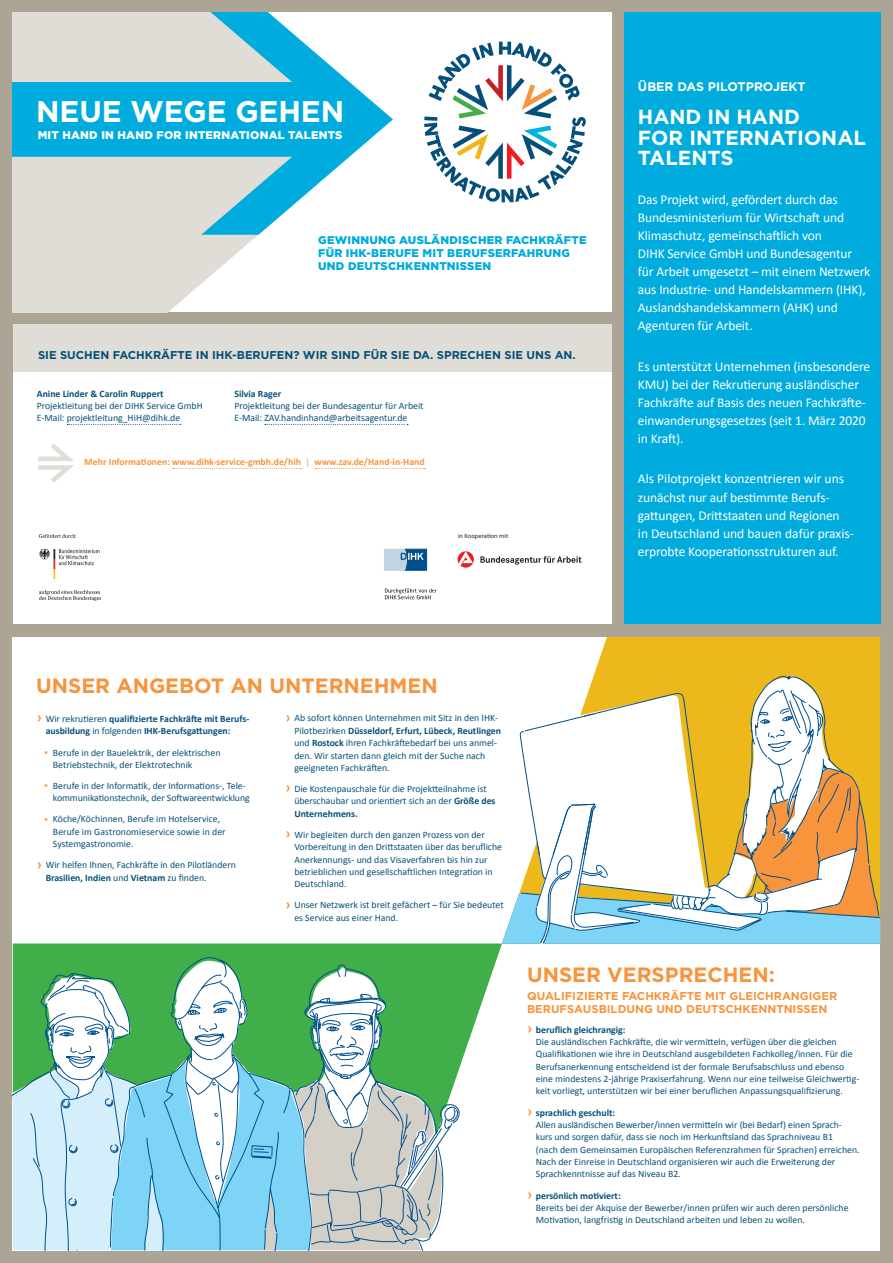
<style>
.page{position:relative;width:893px;height:1263px;background:#aca495}
.page>*{position:absolute;margin:0;border:0;box-sizing:border-box;transform-origin:0 0}
.t1{font:700 29.85px "Gotham";letter-spacing:-.005em;color:#fff}
.t2{font:700 20.7px "Gotham";color:#f7943c}
.t3{font:700 20.4px/20.4px "Gotham";color:#fff}
.t4{font:700 18.6px/18.6px "Gotham";color:#fff}
.t5{font:13.5px/18px "Calibri";letter-spacing:-.01em;color:#fff}
.t6{font:700 12.45px "Gotham";color:#fff}
.t7{font:12.3px/16.5px "Calibri";letter-spacing:-.01em;color:#fff}
.t8{font:700 11.4px/12.3px "Gotham";color:#f7943c}
.t9{font:700 11.4px "Gotham";color:#054f7a}
.t10{font:900 11.25px/13px "Gotham";letter-spacing:.02em;color:#00acdd}
.t11{font:900 11.25px "Gotham";letter-spacing:.02em;color:#fff}
.t12{font:700 10.8px "Calibri";color:#054f7a}
.t13{font:9.75px/12.3px "Calibri";color:#054f7a}
.t14{font:700 9.75px/12.3px "Calibri";color:#054f7a}
.t15{font:700 9.75px "Calibri";color:#f7943c}
.t16{font:6.6px "Calibri";letter-spacing:.005em;color:#231f20}
.s1{font-weight:700}
.s2{color:#cec9c0}
.s3{font-size:14.4px;color:#f7943c}
.s4{font-weight:400}
.s5{font-family:"i Ciel Gotham";font-weight:700;font-size:14.4px;color:#f7943c}
.s6{font-weight:700;font-size:14.4px;color:#f7943c}
</style>
<div class="page">
<div style="left:13px;top:325px;width:598px;height:299px;background:#fff"></div>
<div style="left:13px;top:325px;width:598px;height:47px;background:#dfddd6"></div>
<svg style="left:173px;top:468px;width:129px;height:1px"></svg>
<svg style="left:315px;top:468px;width:110px;height:1px"></svg>
<svg style="left:67px;top:424px;width:114px;height:1px"></svg>
<svg style="left:265px;top:424px;width:143px;height:1px"></svg>
<svg style="left:38px;top:444px;width:36px;height:39px"></svg>
<svg style="left:480px;top:556px;width:101px;height:9px"></svg>
<svg style="left:458px;top:551px;width:16px;height:17px"></svg>
<svg style="left:385px;top:588px;width:52px;height:11px"></svg>
<svg style="left:384px;top:549px;width:43px;height:21px"></svg>
<svg style="left:39px;top:534px;width:38px;height:4px"></svg>
<svg style="left:39px;top:590px;width:62px;height:11px"></svg>
<svg style="left:39px;top:549px;width:61px;height:30px"></svg>
<div style="left:624px;top:13px;width:256px;height:611px;background:#00acdd"></div>
<div style="left:13px;top:637px;width:867px;height:613px;background:#fff"></div>
<div style="left:597px;top:637px;width:283px;height:27px;background:#edb81b"></div>
<svg style="left:580px;top:664px;width:300px;height:50px"></svg>
<svg style="left:502px;top:714px;width:378px;height:229px"></svg>
<svg style="left:13px;top:943px;width:489px;height:123px;fill:#40ae49"></svg>
<svg style="left:170px;top:956px;width:290px;height:294px"></svg>
<svg style="left:13px;top:972px;width:299px;height:278px"></svg>
<svg style="left:194px;top:1032px;width:30px;height:15px"></svg>
<div style="left:13px;top:13px;width:598px;height:299px;background:#fff"></div>
<svg style="left:13px;top:235px;width:245px;height:77px;fill:#dfddd6"></svg>
<svg style="left:13px;top:13px;width:380px;height:222px"></svg>
<svg style="left:424px;top:42px;width:162px;height:160px"></svg>
<p class="t1" style="left:36px;top:92px;width:310px">NEUE WEGE GEHEN</p>
<p class="t11" style="left:38px;top:128px;width:306px">MIT HAND IN HAND FOR INTERNATIONAL TALENTS</p>
<p class="t10" style="left:318px;top:234px;width:270px">GEWINNUNG AUSLÄNDISCHER FACHKRÄFTE<br>FÜR IHK-BERUFE MIT BERUFSERFAHRUNG<br>UND DEUTSCHKENNTNISSEN</p>
<p class="t9" style="left:38px;top:348px;width:539px">SIE SUCHEN FACHKRÄFTE IN IHK-BERUFEN? WIR SIND FÜR SIE DA. SPRECHEN SIE UNS AN.</p>
<p class="t13" style="left:37px;top:387px;width:168px"><span class="s1">Anine Linder &amp; Carolin Ruppert<br></span>Projektleitung bei der DIHK Service GmbH<br>E-Mail: projektleitung_HiH@dihk.de</p>
<p class="t13" style="left:234px;top:387px;width:191px"><span class="s1">Silvia Rager<br></span>Projektleitung bei der Bundesagentur für Arbeit<br>E-Mail: ZAV.handinhand@arbeitsagentur.de</p>
<p class="t12" style="left:-2px;top:405px;width:120px">e Linder &amp; Carolin Ruppert</p>
<p class="t15" style="left:84px;top:455px;width:342px">Mehr Informationen: www.dihk-service-gmbh.de/hih <span class="s2">|</span> www.zav.de/Hand-in-Hand</p>
<p class="t16" style="left:458px;top:531px;width:52px">in Kooperation mit</p>
<p class="t2" style="left:36px;top:672px;width:403px">UNSER ANGEBOT AN UNTERNEHMEN</p>
<p class="t14" style="left:46px;top:713px;width:205px;text-indent:-9px"><span class="s3">ͧ</span> <span class="s4">Wir rekrutieren</span> qualifizierte Fachkräfte mit Berufs&shy;ausbildung <span class="s4">in folgenden</span> IHK-Berufsgattungen:</p>
<p class="t13" style="left:53px;top:746px;width:169px;text-indent:-9px"><span class="s5">·</span> Berufe in der Bauelektrik, der elektrischen<br>Betriebstechnik, der Elektrotechnik</p>
<p class="t13" style="left:53px;top:780px;width:198px;text-indent:-9px"><span class="s5">·</span> Berufe in der Informatik, der Informations-, Tele&shy;kommunikationstechnik, der Softwareentwicklung</p>
<p class="t13" style="left:53px;top:813px;width:174px;text-indent:-9px"><span class="s5">·</span> Köche/Köchinnen, Berufe im Hotelservice,<br>Berufe im Gastronomieservice sowie in der<br>Systemgastronomie.</p>
<p class="t13" style="left:46px;top:859px;width:192px;text-indent:-9px"><span class="s6">ͧ</span> Wir helfen Ihnen, Fachkräfte in den Pilotländern<br><span class="s1">Brasilien, Indien</span> und <span class="s1">Vietnam</span> zu finden.</p>
<p class="t13" style="left:294px;top:712px;width:208px;text-indent:-9px"><span class="s6">ͧ</span> Ab sofort können Unternehmen mit Sitz in den IHK-Pilotbezirken <span class="s1">Düsseldorf, Erfurt, Lübeck, Reutlingen </span>und <span class="s1">Rostock</span> ihren Fachkräftebedarf bei uns anmel&shy;den. Wir starten dann gleich mit der Suche nach geeigneten Fachkräften.</p>
<p class="t13" style="left:294px;top:783px;width:203px;text-indent:-9px"><span class="s6">ͧ</span> Die Kostenpauschale für die Projektteilnahme ist überschaubar und orientiert sich an der <span class="s1">Größe des<br>Unternehmens.</span></p>
<p class="t13" style="left:294px;top:828px;width:209px;text-indent:-9px"><span class="s6">ͧ</span> Wir begleiten durch den ganzen Prozess von der Vorbereitung in den Drittstaaten über das berufliche Anerkennungs- und das Visaverfahren bis hin zur betrieblichen und gesellschaftlichen Integration in Deutschland.</p>
<p class="t13" style="left:294px;top:899px;width:211px;text-indent:-9px"><span class="s6">ͧ</span> Unser Netzwerk ist breit gefächert – für Sie bedeutet es Service aus einer Hand.</p>
<p class="t6" style="left:638px;top:78px;width:169px">ÜBER DAS PILOTPROJEKT</p>
<p class="t3" style="left:638px;top:107px;width:230px">HAND IN HAND<br>FOR INTERNATIONAL<br>TALENTS</p>
<p class="t5" style="left:638px;top:190px;width:234px">Das Projekt wird, gefördert durch das Bundesministerium für Wirtschaft und Klimaschutz, gemeinschaftlich von<br>DIHK Service GmbH und Bundesagentur für Arbeit umgesetzt – mit einem Netzwerk aus Industrie- und Handelskammern (IHK), Auslandshandelskammern (AHK) und Agenturen für Arbeit.</p>
<p class="t5" style="left:638px;top:357px;width:234px">Es unterstützt Unternehmen (insbesondere KMU) bei der Rekrutierung ausländischer Fachkräfte auf Basis des neuen Fachkräfte&shy;einwanderungsgesetzes (seit 1. März 2020 in Kraft).</p>
<p class="t5" style="left:638px;top:470px;width:218px">Als Pilotprojekt konzentrieren wir uns zunächst nur auf bestimmte Berufs&shy;gattungen, Drittstaaten und Regionen<br>in Deutschland und bauen dafür praxis&shy;erprobte Kooperationsstrukturen auf.</p>
<p class="t4" style="left:640px;top:114px;width:210px">HAND IN HAND<br>FOR INTERNATIONAL<br>TALENTS</p>
<p class="t7" style="left:640px;top:190px;width:197px">Das Projekt wird, gefördert durch das Bundesministerium für Wirtschaft und Klimaschutz, gemeinschaftlich von<br>DIHK Service GmbH und Bundesagentur</p>
<p class="t7" style="left:640px;top:305px;width:106px">Agenturen für Arbeit.</p>
<p class="t7" style="left:640px;top:358px;width:209px">KMU) bei der Rekrutierung ausländischer Fachkräfte auf Basis des neuen Fachkräfte&shy;einwanderungsgesetzes (seit 1. März 2020 in Kraft).</p>
<p class="t7" style="left:640px;top:494px;width:199px">in Deutschland und bauen dafür praxis&shy;erprobte Kooperationsstrukturen auf.</p>
<p class="t2" style="left:527px;top:961px;width:249px">UNSER VERSPRECHEN:</p>
<p class="t8" style="left:527px;top:990px;width:312px">QUALIFIZIERTE FACHKRÄFTE MIT GLEICHRANGIGER<br>BERUFSAUSBILDUNG UND DEUTSCHKENNTNISSEN</p>
<p class="t13" style="left:536px;top:1023px;width:325px;text-indent:-9px"><span class="s6">ͧ</span> <span class="s1">beruflich gleichrangig:<br></span>Die ausländischen Fachkräfte, die wir vermitteln, verfügen über die gleichen Qualifikationen wie ihre in Deutschland ausgebildeten Fachkolleg/innen. Für die Berufsanerkennung entscheidend ist der formale Berufsabschluss und ebenso eine mindestens 2-jährige Praxiserfahrung. Wenn nur eine teilweise Gleichwertig&shy;keit vorliegt, unterstützen wir bei einer beruflichen Anpassungsqualifizierung.</p>
<p class="t13" style="left:536px;top:1106px;width:325px;text-indent:-9px"><span class="s6">ͧ</span> <span class="s1">sprachlich geschult:<br></span>Allen ausländischen Bewerber/innen vermitteln wir (bei Bedarf) einen Sprach&shy;kurs und sorgen dafür, dass sie noch im Herkunftsland das Sprachniveau B1<br>(nach dem Gemeinsamen Europäischen Referenzrahmen für Sprachen) erreichen.<br>Nach der Einreise in Deutschland organisieren wir auch die Erweiterung der Sprachkenntnisse auf das Niveau B2.</p>
<p class="t13" style="left:536px;top:1189px;width:314px;text-indent:-9px"><span class="s6">ͧ</span> <span class="s1">persönlich motiviert:<br></span>Bereits bei der Akquise der Bewerber/innen prüfen wir auch deren persönliche<br>Motivation, langfristig in Deutschland arbeiten und leben zu wollen.</p>
</div>
